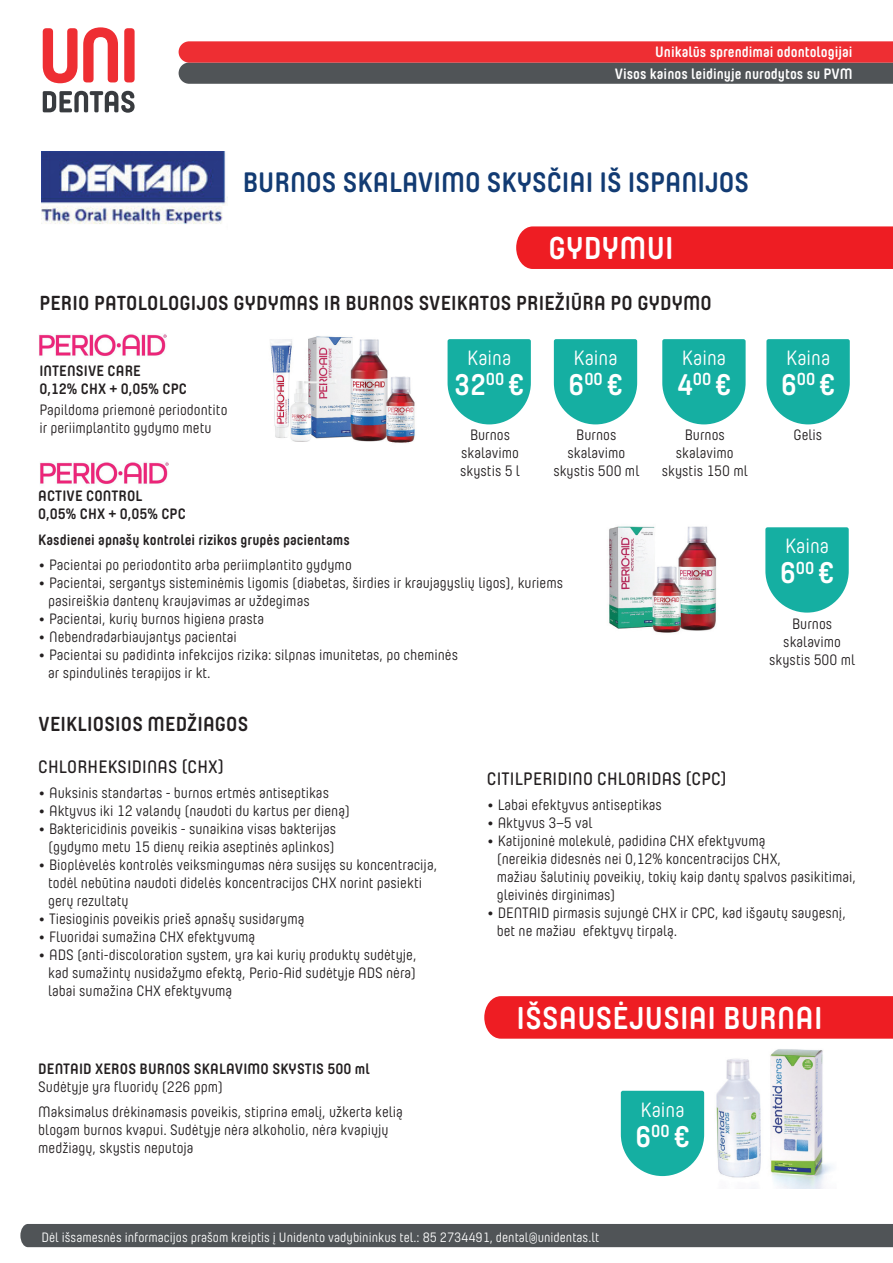
<style>
.page{position:relative;width:893px;height:1263px;background:#fff}
.page>*{position:absolute;margin:0;border:0;box-sizing:border-box;transform-origin:0 0}
.t1{font:700 31.5px "Yummo";letter-spacing:.01em;color:#fff}
.t2{font:700 29.7px "Yummo";color:#fff}
.t3{font:700 28.05px "Yummo";color:#123b73}
.t4{font:20.7px "Yummo";color:#fff}
.t5{font:700 20.25px "Yummo";letter-spacing:.01em;color:#231f20}
.t6{font:600 18px "Yummo";letter-spacing:.01em;color:#231f20}
.t7{font:15px "Yummo";color:#231f20}
.t8{font:700 15px "Yummo";color:#231f20}
.t9{font:700 15px "Yummo";color:#fff}
.t10{font:13.5px "Yummo";color:#fff}
</style>
<div class="page">
<svg style="left:179px;top:41px;width:714px;height:43px;background:#a14549"></svg>
<svg style="left:43px;top:27px;width:92px;height:56px"></svg>
<svg style="left:43px;top:91px;width:92px;height:22px"></svg>
<div style="left:20px;top:1224px;width:873px;height:23px;background:#505457"></div>
<img style="left:39px;top:334px;width:128px;height:22px">
<img style="left:688px;top:1049px;width:145px;height:139px">
<img style="left:270px;top:336px;width:145px;height:107px">
<img style="left:42px;top:152px;width:186px;height:72px">
<div style="left:516px;top:226px;width:377px;height:43px;background:#ee1d23"></div>
<svg style="left:554px;top:339px;width:83px;height:85px;background:#2cb7ab"></svg>
<img style="left:609px;top:526px;width:108px;height:107px">
<svg style="left:662px;top:339px;width:84px;height:85px;background:#2eb7ac"></svg>
<svg style="left:766px;top:339px;width:84px;height:85px;background:#2eb7ac"></svg>
<svg style="left:765px;top:527px;width:84px;height:86px;background:#31b8ad"></svg>
<div style="left:484px;top:996px;width:409px;height:43px;background:#ee1d23"></div>
<svg style="left:621px;top:1091px;width:83px;height:85px;background:#2db7ab"></svg>
<img style="left:40px;top:462px;width:128px;height:22px">
<svg style="left:448px;top:339px;width:83px;height:85px;background:#2cb7ab"></svg>
<p class="t9" style="left:655px;top:38px;width:199px">Unikalūs sprendimai odontologijai</p>
<p class="t9" style="left:615px;top:60px;width:239px">Visos kainos leidinyje nurodytos su PVM</p>
<p class="t3" style="left:243px;top:156px;width:508px">BURNOS SKALAVIMO SKYSČIAI IŠ ISPANIJOS</p>
<p class="t1" style="left:549px;top:219px;width:127px">GYDYMUI</p>
<p class="t5" style="left:39px;top:284px;width:674px">PERIO PATOLOLOGIJOS GYDYMAS IR BURNOS SVEIKATOS PRIEŽIŪRA PO GYDYMO</p>
<p class="t8" style="left:39px;top:357px;width:103px">INTENSIVE CARE</p>
<p class="t8" style="left:39px;top:375px;width:149px">0,12% CHX + 0,05% CPC</p>
<p class="t7" style="left:39px;top:399px;width:190px">Papildoma priemonė periodontito</p>
<p class="t7" style="left:39px;top:417px;width:174px">ir periimplantito gydymo metu</p>
<p class="t8" style="left:38px;top:482px;width:106px">ACTIVE CONTROL</p>
<p class="t8" style="left:38px;top:500px;width:149px">0,05% CHX + 0,05% CPC</p>
<p class="t4" style="left:467px;top:343px;width:46px">Kaina</p>
<p class="t2" style="left:454px;top:358px;width:71px">32<sup>00</sup> €</p>
<p class="t7" style="left:470px;top:425px;width:42px">Burnos</p>
<p class="t7" style="left:461px;top:443px;width:59px">skalavimo</p>
<p class="t7" style="left:460px;top:461px;width:61px">skystis 5 l</p>
<p class="t4" style="left:573px;top:343px;width:46px">Kaina</p>
<p class="t2" style="left:568px;top:358px;width:56px">6<sup>00</sup> €</p>
<p class="t7" style="left:576px;top:425px;width:42px">Burnos</p>
<p class="t7" style="left:567px;top:443px;width:59px">skalavimo</p>
<p class="t7" style="left:553px;top:461px;width:88px">skystis 500 ml</p>
<p class="t8" style="left:38px;top:526px;width:313px">Kasdienei apnašų kontrolei rizikos grupės pacientams</p>
<p class="t7" style="left:38px;top:555px;width:315px">• Pacientai po periodontito arba periimplantito gydymo</p>
<p class="t7" style="left:38px;top:573px;width:526px">• Pacientai, sergantys sisteminėmis ligomis (diabetas, širdies ir kraujagyslių ligos), kuriems</p>
<p class="t7" style="left:48px;top:591px;width:263px">pasireiškia dantenų kraujavimas ar uždegimas</p>
<p class="t7" style="left:38px;top:609px;width:228px">• Pacientai, kurių burnos higiena prasta</p>
<p class="t7" style="left:38px;top:627px;width:200px">• Nebendradarbiaujantys pacientai</p>
<p class="t7" style="left:38px;top:645px;width:421px">• Pacientai su padidinta infekcijos rizika: silpnas imunitetas, po cheminės</p>
<p class="t7" style="left:48px;top:663px;width:164px">ar spindulinės terapijos ir kt.</p>
<p class="t5" style="left:39px;top:705px;width:211px">VEIKLIOSIOS MEDŽIAGOS</p>
<p class="t4" style="left:682px;top:343px;width:46px">Kaina</p>
<p class="t2" style="left:677px;top:358px;width:56px">4<sup>00</sup> €</p>
<p class="t7" style="left:685px;top:425px;width:42px">Burnos</p>
<p class="t7" style="left:676px;top:443px;width:59px">skalavimo</p>
<p class="t7" style="left:662px;top:461px;width:88px">skystis 150 ml</p>
<p class="t4" style="left:786px;top:343px;width:46px">Kaina</p>
<p class="t2" style="left:781px;top:358px;width:56px">6<sup>00</sup> €</p>
<p class="t7" style="left:794px;top:425px;width:30px">Gelis</p>
<p class="t4" style="left:785px;top:532px;width:46px">Kaina</p>
<p class="t2" style="left:780px;top:546px;width:56px">6<sup>00</sup> €</p>
<p class="t7" style="left:792px;top:613px;width:42px">Burnos</p>
<p class="t7" style="left:783px;top:631px;width:59px">skalavimo</p>
<p class="t7" style="left:769px;top:649px;width:88px">skystis 500 ml</p>
<p class="t6" style="left:38px;top:752px;width:187px">CHLORHEKSIDINAS (CHX)</p>
<p class="t7" style="left:38px;top:782px;width:292px">• Auksinis standartas - burnos ertmės antiseptikas</p>
<p class="t7" style="left:38px;top:800px;width:313px">• Aktyvus iki 12 valandų (naudoti du kartus per dieną)</p>
<p class="t7" style="left:38px;top:818px;width:299px">• Baktericidinis poveikis - sunaikina visas bakterijas</p>
<p class="t7" style="left:48px;top:836px;width:288px">(gydymo metu 15 dienų reikia aseptinės aplinkos)</p>
<p class="t7" style="left:38px;top:854px;width:400px">• Bioplėvelės kontrolės veiksmingumas nėra susijęs su koncentracija,</p>
<p class="t7" style="left:48px;top:872px;width:375px">todėl nebūtina naudoti didelės koncentracijos CHX norint pasiekti</p>
<p class="t7" style="left:48px;top:890px;width:82px">gerų rezultatų</p>
<p class="t7" style="left:38px;top:908px;width:268px">• Tiesioginis poveikis prieš apnašų susidarymą</p>
<p class="t7" style="left:38px;top:926px;width:218px">• Fluoridai sumažina CHX efektyvumą</p>
<p class="t7" style="left:38px;top:944px;width:380px">• ADS (anti-discoloration system, yra kai kurių produktų sudėtyje,</p>
<p class="t7" style="left:48px;top:962px;width:370px">kad sumažintų nusidažymo efektą, Perio-Aid sudėtyje ADS nėra)</p>
<p class="t7" style="left:48px;top:980px;width:186px">labai sumažina CHX efektyvumą</p>
<p class="t8" style="left:38px;top:1055px;width:333px">DENTAID XEROS BURNOS SKALAVIMO SKYSTIS 500 ml</p>
<p class="t7" style="left:38px;top:1076px;width:186px">Sudėtyje yra fluoridų (226 ppm)</p>
<p class="t7" style="left:38px;top:1101px;width:366px">Maksimalus drėkinamasis poveikis, stiprina emalį, užkerta kelią</p>
<p class="t7" style="left:38px;top:1119px;width:352px">blogam burnos kvapui. Sudėtyje nėra alkoholio, nėra kvapiųjų</p>
<p class="t7" style="left:38px;top:1137px;width:157px">medžiagų, skystis neputoja</p>
<p class="t6" style="left:487px;top:764px;width:242px">CITILPERIDINO CHLORIDAS (CPC)</p>
<p class="t7" style="left:487px;top:794px;width:177px">• Labai efektyvus antiseptikas</p>
<p class="t7" style="left:487px;top:812px;width:107px">• Aktyvus 3–5 val</p>
<p class="t7" style="left:487px;top:830px;width:280px">• Katijoninė molekulė, padidina CHX efektyvumą</p>
<p class="t7" style="left:497px;top:848px;width:286px">(nereikia didesnės nei 0,12% koncentracijos CHX,</p>
<p class="t7" style="left:497px;top:866px;width:361px">mažiau šalutinių poveikių, tokių kaip dantų spalvos pasikitimai,</p>
<p class="t7" style="left:497px;top:884px;width:120px">gleivinės dirginimas)</p>
<p class="t7" style="left:487px;top:902px;width:360px">• DENTAID pirmasis sujungė CHX ir CPC, kad išgautų saugesnį,</p>
<p class="t7" style="left:497px;top:920px;width:182px">bet ne mažiau efektyvų tirpalą.</p>
<p class="t1" style="left:517px;top:989px;width:307px">IŠSAUSĖJUSIAI BURNAI</p>
<p class="t4" style="left:640px;top:1095px;width:46px">Kaina</p>
<p class="t2" style="left:635px;top:1109px;width:56px">6<sup>00</sup> €</p>
<p class="t10" style="left:42px;top:1228px;width:559px">Dėl išsamesnės informacijos prašom kreiptis į Unidento vadybininkus tel.: 85 2734491, dental@unidentas.lt</p>
</div>
